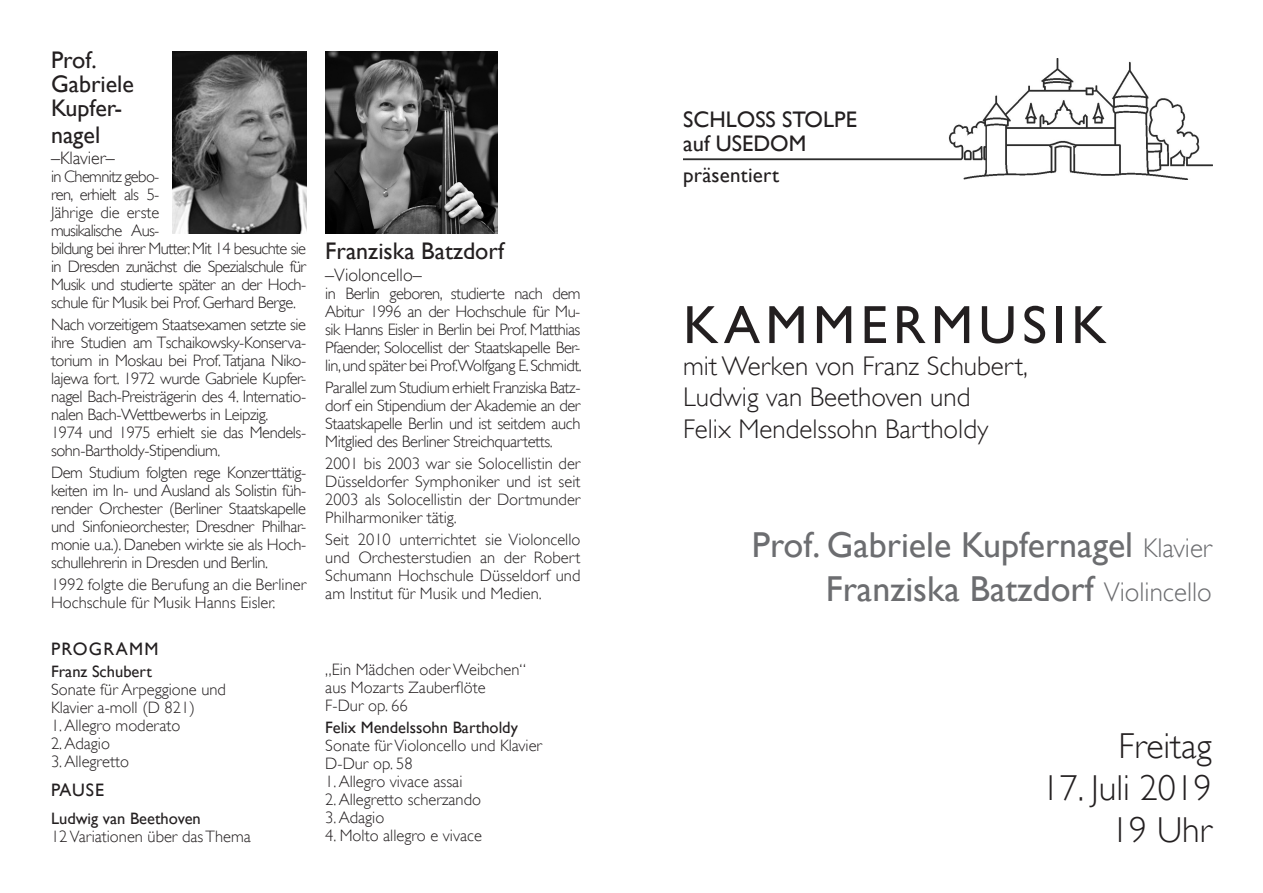
<style>
.page{position:relative;width:1263px;height:893px;background:#fff}
.page>*{position:absolute;margin:0;border:0;box-sizing:border-box;transform-origin:0 0}
.t1{font:54px "Gill Sans";letter-spacing:.1em;color:#231f20}
.t2{font:36px/43.2px "Gill Sans";color:#6c6d70;text-align:right}
.t3{font:300 36px/42px "Gill Sans";color:#231f20;text-align:right}
.t4{font:300 27px/31.5px "Gill Sans";color:#231f20}
.t5{font:24px/24px "Gill Sans";color:#231f20}
.t6{font:22.5px/24px "Gill Sans";color:#231f20}
.t7{font:21px "Gill Sans";letter-spacing:.01em;color:#231f20}
.t8{font:300 18px "Gill Sans";color:#231f20}
.t9{font:18px "Gill Sans";letter-spacing:.075em;color:#231f20}
.t10{font:300 16.5px/18px "Gill Sans";letter-spacing:-.025em;color:#231f20;text-align:justify}
.t11{font:300 16.5px/18px "Gill Sans";color:#231f20}
.t12{font:16.5px "Gill Sans";color:#231f20}
.s1{font-weight:300;font-size:27px}
</style>
<div class="page">
<img style="left:683px;top:59px;width:529px;height:121px">
<img style="left:325px;top:51px;width:172px;height:183px">
<img style="left:172px;top:51px;width:135px;height:183px">
<h3 class="t5" style="left:51px;top:48px;width:85px">Prof.<br>Gabriele<br>Kupfer-</h3>
<h3 class="t5" style="left:51px;top:123px;width:51px">nagel</h3>
<p class="t8" style="left:51px;top:147px;width:65px">–Klavier–</p>
<p class="t10" style="left:51px;top:167px;width:257px;text-align:left">in Chemnitz gebo-<br>ren, erhielt als 5-<br>Jährige die erste<br>musikalische Aus-<br>bildung bei ihrer Mutter. Mit 14 besuchte sie in Dresden zunächst die Spezialschule für<br>Musik und studierte später an der Hoch&shy;schule für Musik bei Prof. Gerhard Berge.</p>
<p class="t10" style="left:51px;top:315px;width:257px;text-align:left">Nach vorzeitigem Staatsexamen setzte sie ihre Studien am Tschaikowsky-Konserva&shy;torium in Moskau bei Prof. Tatjana Niko&shy;lajewa fort. 1972 wurde Gabriele Kupfer&shy;nagel Bach-Preisträgerin des 4. Internatio&shy;nalen Bach-Wettbewerbs in Leipzig.<br>1974 und 1975 erhielt sie das Mendels&shy;sohn-Bartholdy-Stipendium.</p>
<p class="t10" style="left:51px;top:464px;width:257px">Dem Studium folgten rege Konzerttätig&shy;keiten im In- und Ausland als Solistin füh&shy;render Orchester (Berliner Staatskapelle und Sinfonieorchester, Dresdner Philhar&shy;monie u.a.). Daneben wirkte sie als Hoch&shy;schullehrerin in Dresden und Berlin.</p>
<p class="t11" style="left:51px;top:576px;width:257px">1992 folgte die Berufung an die Berliner<br>Hochschule für Musik Hanns Eisler.</p>
<p class="t9" style="left:51px;top:638px;width:109px">PROGRAMM</p>
<p class="t12" style="left:51px;top:662px;width:102px">Franz Schubert</p>
<p class="t11" style="left:51px;top:680px;width:176px">Sonate für Arpeggione und<br>Klavier a-moll (D 821)</p>
<p class="t11" style="left:51px;top:716px;width:131px">1. Allegro moderato</p>
<p class="t10" style="left:51px;top:734px;width:60px">2. Adagio</p>
<p class="t11" style="left:51px;top:752px;width:79px">3. Allegretto</p>
<p class="t9" style="left:51px;top:779px;width:54px">PAUSE</p>
<p class="t12" style="left:51px;top:809px;width:151px">Ludwig van Beethoven</p>
<p class="t11" style="left:51px;top:827px;width:201px">12 Variationen über das Thema</p>
<h3 class="t5" style="left:325px;top:239px;width:180px">Franziska Batzdorf</h3>
<p class="t8" style="left:325px;top:264px;width:98px">–Violoncello–</p>
<p class="t10" style="left:325px;top:284px;width:258px">in Berlin geboren, studierte nach dem Abitur 1996 an der Hochschule für Mu&shy;sik Hanns Eisler in Berlin bei Prof. Matthias Pfaender, Solocellist der Staatskapelle Ber&shy;lin, und später bei Prof.Wolfgang E. Schmidt.</p>
<p class="t10" style="left:325px;top:378px;width:257px">Parallel zum Studium erhielt Franziska Batz&shy;dorf ein Stipendium der Akademie an der Staatskapelle Berlin und ist seitdem auch Mitglied des Berliner Streichquartetts.</p>
<p class="t10" style="left:325px;top:454px;width:257px">2001 bis 2003 war sie Solocellistin der Düsseldorfer Symphoniker und ist seit 2003 als Solocellistin der Dortmunder Philharmoniker tätig.</p>
<p class="t10" style="left:325px;top:531px;width:257px">Seit 2010 unterrichtet sie Violoncello und Orchesterstudien an der Robert Schumann Hochschule Düsseldorf und am Institut für Musik und Medien.</p>
<p class="t11" style="left:325px;top:660px;width:202px">„Ein Mädchen oder Weibchen“ aus Mozarts Zauberflöte<br>F-Dur op. 66</p>
<p class="t12" style="left:325px;top:718px;width:194px">Felix Mendelssohn Bartholdy</p>
<p class="t11" style="left:325px;top:736px;width:218px">Sonate für Violoncello und Klavier<br>D-Dur op. 58</p>
<p class="t11" style="left:325px;top:772px;width:139px">1. Allegro vivace assai</p>
<p class="t11" style="left:325px;top:790px;width:157px">2. Allegretto scherzando</p>
<p class="t10" style="left:325px;top:808px;width:60px">3. Adagio</p>
<p class="t11" style="left:325px;top:826px;width:158px">4. Molto allegro e vivace</p>
<h3 class="t6" style="left:683px;top:108px;width:175px">SCHLOSS STOLPE auf USEDOM</h3>
<p class="t7" style="left:683px;top:163px;width:97px">präsentiert</p>
<h1 class="t1" style="left:683px;top:293px;width:425px">KAMMERMUSIK</h1>
<h3 class="t4" style="left:683px;top:350px;width:346px">mit Werken von Franz Schubert,<br>Ludwig van Beethoven und<br>Felix Mendelssohn Bartholdy</h3>
<h2 class="t2" style="left:752px;top:524px;width:462px">Prof. Gabriele Kupfernagel <span class="s1">Klavier<br></span>Franziska Batzdorf <span class="s1">Violincello</span></h2>
<h2 class="t3" style="left:1118px;top:724px;width:95px">Freitag</h2>
<h2 class="t3" style="left:1042px;top:766px;width:172px">17. Juli 2019<br>19 Uhr</h2>
</div>
